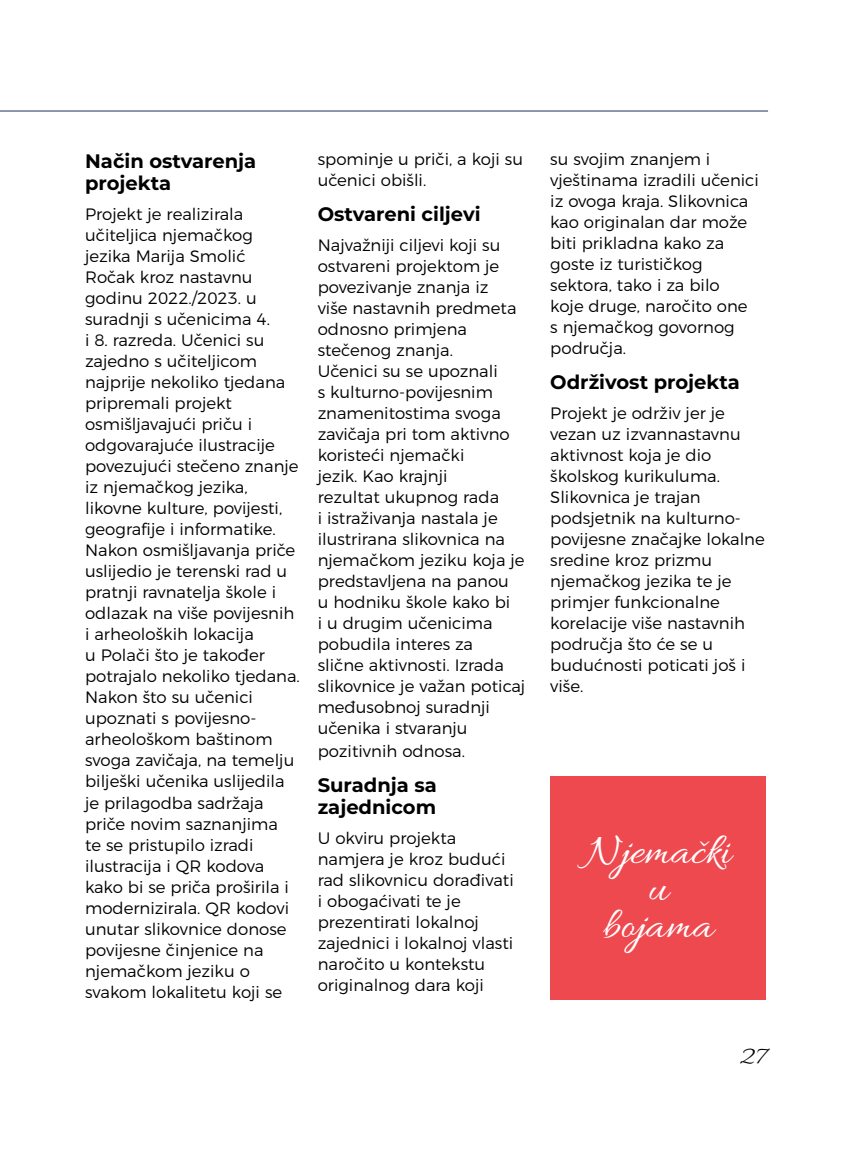
<style>
.page{position:relative;width:851px;height:1149px;background:#fff}
.page>*{position:absolute;margin:0;border:0;box-sizing:border-box;transform-origin:0 0}
.t1{font:45px/37.2px "Allura";color:#fff;text-align:center}
.t2{font:27px "Allura";color:#000}
.t3{font:700 19.5px/22.5px "Montserrat";color:#000}
.t4{font:300 16.5px/21px "Montserrat";color:#000}
</style>
<div class="page">
<hr style="left:0;top:111px;width:768px;height:1px;background:#1a325c">
<div style="left:550px;top:775px;width:215px;height:224px;background:#ef4950"></div>
<p class="t3" style="left:85px;top:149px;width:173px">Način ostvarenja projekta</p>
<p class="t4" style="left:85px;top:202px;width:216px">Projekt je realizirala učiteljica njemačkog jezika Marija Smolić<br>Ročak kroz nastavnu godinu 2022./2023. u suradnji s učenicima 4.<br>i 8. razreda. Učenici su zajedno s učiteljicom najprije nekoliko tjedana pripremali projekt osmišljavajući priču i odgovarajuće ilustracije povezujući stečeno znanje iz njemačkog jezika, likovne kulture, povijesti, geografije i informatike.<br>Nakon osmišljavanja priče uslijedio je terenski rad u pratnji ravnatelja škole i odlazak na više povijesnih i arheoloških lokacija<br>u Polači što je također potrajalo nekoliko tjedana.<br>Nakon što su učenici upoznati s povijesno&shy;arheološkom baštinom svoga zavičaja, na temelju bilješki učenika uslijedila je prilagodba sadržaja priče novim saznanjima<br>te se pristupilo izradi ilustracija i QR kodova kako bi se priča proširila i modernizirala. QR kodovi unutar slikovnice donose povijesne činjenice na njemačkom jeziku o svakom lokalitetu koji se</p>
<p class="t4" style="left:317px;top:147px;width:207px">spominje u priči, a koji su učenici obišli.</p>
<p class="t3" style="left:317px;top:202px;width:164px">Ostvareni ciljevi</p>
<p class="t4" style="left:317px;top:233px;width:209px">Najvažniji ciljevi koji su ostvareni projektom je povezivanje znanja iz<br>više nastavnih predmeta odnosno primjena stečenog znanja.<br>Učenici su se upoznali<br>s kulturno-povijesnim znamenitostima svoga zavičaja pri tom aktivno koristeći njemački<br>jezik. Kao krajnji<br>rezultat ukupnog rada<br>i istraživanja nastala je ilustrirana slikovnica na njemačkom jeziku koja je predstavljena na panou<br>u hodniku škole kako bi<br>i u drugim učenicima pobudila interes za<br>slične aktivnosti. Izrada slikovnice je važan poticaj međusobnoj suradnji učenika i stvaranju</p>
<p class="t4" style="left:317px;top:738px;width:149px">pozitivnih odnosa.</p>
<p class="t3" style="left:317px;top:772px;width:121px">Suradnja sa zajednicom</p>
<p class="t4" style="left:317px;top:826px;width:197px">U okviru projekta namjera je kroz budući rad slikovnicu dorađivati i obogaćivati te je prezentirati lokalnoj zajednici i lokalnoj vlasti naročito u kontekstu originalnog dara koji</p>
<p class="t4" style="left:550px;top:147px;width:210px">su svojim znanjem i vještinama izradili učenici iz ovoga kraja. Slikovnica kao originalan dar može biti prikladna kako za goste iz turističkog sektora, tako i za bilo<br>koje druge, naročito one s njemačkog govornog područja.</p>
<p class="t3" style="left:550px;top:370px;width:191px">Održivost projekta</p>
<p class="t4" style="left:550px;top:401px;width:216px">Projekt je održiv jer je vezan uz izvannastavnu aktivnost koja je dio školskog kurikuluma.<br>Slikovnica je trajan podsjetnik na kulturno&shy;povijesne značajke lokalne sredine kroz prizmu njemačkog jezika te je primjer funkcionalne korelacije više nastavnih područja što će se u budućnosti poticati još i više.</p>
<h1 class="t1" style="left:585px;top:834px;width:148px">Njemački u<br>bojama</h1>
<h2 class="t2" style="left:738px;top:1041px;width:29px">27</h2>
</div>
